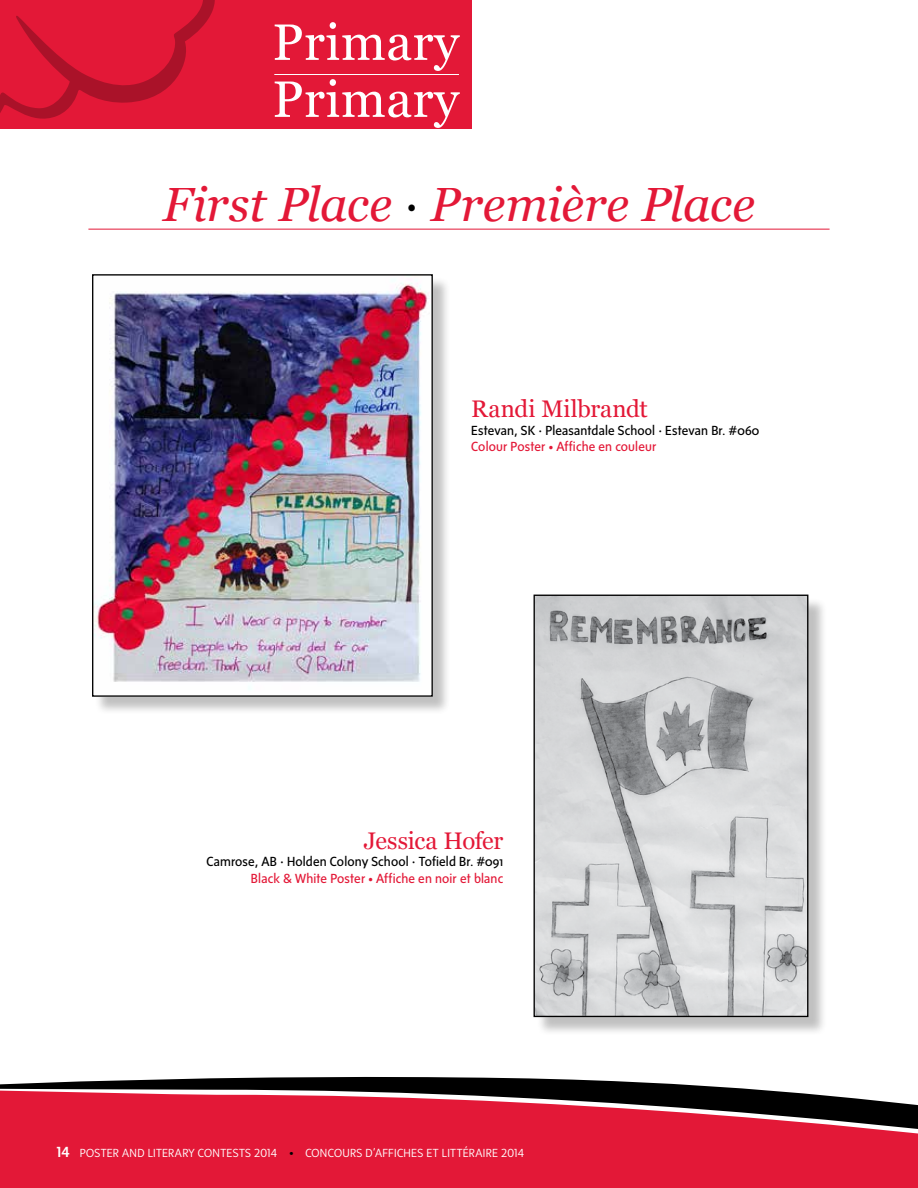
<style>
.page{position:relative;width:918px;height:1188px;background:#fff}
.page>*{position:absolute;margin:0;border:0;box-sizing:border-box;transform-origin:0 0}
.t1{font:51px/57px "Georgia";letter-spacing:.01em;color:#fff}
.t2{font:italic 48px "Georgia";letter-spacing:-.005em;color:#e31837}
.t3{font:24px "Georgia";letter-spacing:-.01em;color:#e31837}
.t4{font:13.5px/16.5px "Sense";letter-spacing:.01em;color:#000}
.t5{font:300 12px "Sense";letter-spacing:.025em;color:#fff}
.s1{color:#000}
.s2{font-family:"Georgia"}
.s3{color:#e31837}
.s4{font-weight:500;font-size:15px}
.s5{font-family:"Georgia";font-weight:400;color:#000}
</style>
<div class="page">
<div style="left:0;top:1173px;width:918px;height:15px;background:#e31837"></div>
<div style="left:0;top:1168px;width:918px;height:5px;background:#e31837"></div>
<svg style="left:0;top:1076px;width:918px;height:92px;background:#bc3045"></svg>
<div style="left:94px;top:276px;width:358px;height:439px;background:#000;opacity:.25"></div>
<img style="left:94px;top:276px;width:337px;height:419px">
<div style="left:92px;top:274px;width:341px;height:423px;border:1px solid #000"></div>
<div style="left:536px;top:597px;width:291px;height:439px;background:#000;opacity:.25"></div>
<img style="left:536px;top:597px;width:270px;height:418px">
<div style="left:534px;top:595px;width:274px;height:422px;border:1px solid #000"></div>
<div style="left:0;top:0;width:471px;height:129px;background:#e31837"></div>
<svg style="left:160px;top:228px;width:109px;height:1px"></svg>
<hr style="left:88px;top:229px;width:742px;height:1px;background:#e31837">
<svg style="left:0;top:0;width:215px;height:119px"></svg>
<hr style="left:274px;top:74px;width:185px;height:1px;background:#fff">
<h1 class="t1" style="left:272px;top:15px;width:188px">Primary<br>Primary</h1>
<h2 class="t2" style="left:163px;top:174px;width:594px">First Place <span class="s1">·</span> Première Place</h2>
<h3 class="t3" style="left:471px;top:394px;width:178px">Randi Milbrandt</h3>
<p class="t4" style="left:471px;top:422px;width:290px">Estevan, SK <span class="s2">·</span> Pleasantdale School <span class="s2">·</span> Estevan Br. #060<br><span class="s3">Colour Poster • Affiche en couleur</span></p>
<h3 class="t3" style="left:364px;top:826px;width:141px">Jessica Hofer</h3>
<p class="t4" style="left:206px;top:853px;width:298px;text-align:right">Camrose, AB <span class="s2">·</span> Holden Colony School <span class="s2">·</span> Tofield Br. #091<br><span class="s3">Black &amp; White Poster • Affiche en noir et blanc</span></p>
<p class="t5" style="left:57px;top:1146px;width:469px"><span class="s4">14</span> POSTER AND LITERARY CONTESTS 2014 <span class="s5">•</span> CONCOURS D’AFFICHES ET LITTÉRAIRE 2014</p>
</div>
